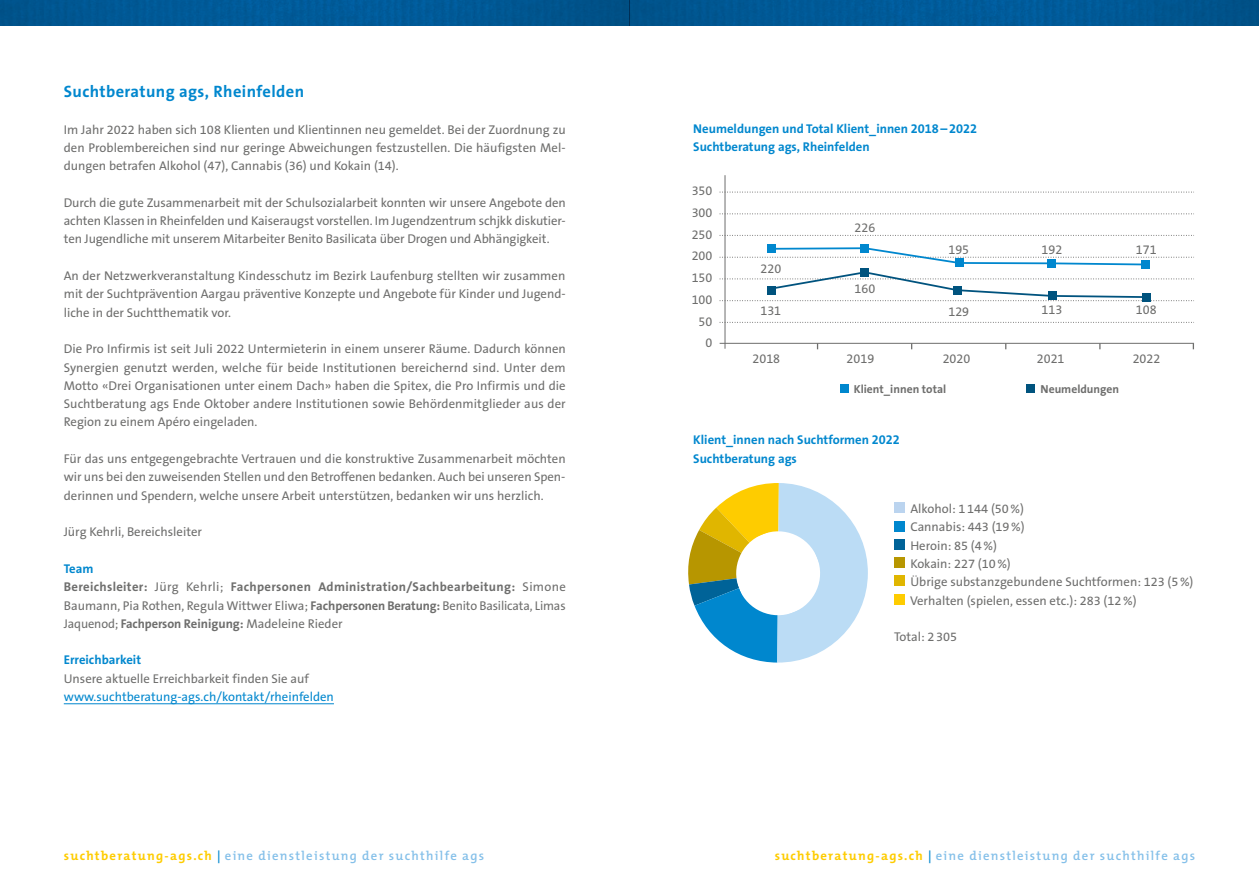
<style>
.page{position:relative;width:1259px;height:893px;background:#fff}
.page>*{position:absolute;margin:0;border:0;box-sizing:border-box;transform-origin:0 0}
.t1{font:700 16.5px "The Sans B7";letter-spacing:.025em;color:#0087ce}
.t2{font:12.75px/18.3px "The Sans B5 Plain";color:#6e6e6d;text-align:justify}
.t3{font:700 12.75px/18.3px "The Sans B7";color:#0087ce}
.t4{font:600 12.75px "The Mix";letter-spacing:.1em;color:#85c0e9}
.t5{font:700 12.75px/18.3px "The Sans B7";letter-spacing:.025em;color:#6e6e6d}
.t6{font:12.75px "The Sans B5 Plain";color:#0087ce}
.t7{font:12.6px/21.8px "The Sans Expert";color:#6e6e6d;text-align:center}
.t8{font:700 11.7px "The Sans B7";color:#6e6e6d}
.s1{color:#0087ce}
.s2{font-family:"The Sans B5 Plain";font-weight:400}
.s3{font-family:"The Sans B7";font-weight:700}
.s4{font-family:"The Sans Bold Expert";font-weight:400}
.s5{font-weight:700;color:#fecc00}
</style>
<div class="page">
<img style="left:0;top:0;width:1259px;height:26px">
<hr style="left:64px;top:703px;width:270px;height:1px;background:#0087ce">
<hr style="left:724px;top:175px;width:1px;height:174px;background:#6e6e6d">
<svg style="left:719px;top:213px;width:475px;height:1px"></svg>
<svg style="left:719px;top:322px;width:475px;height:1px"></svg>
<svg style="left:719px;top:235px;width:475px;height:1px"></svg>
<svg style="left:719px;top:192px;width:475px;height:1px"></svg>
<div style="left:767px;top:245px;width:8px;height:8px;background:#0087ce"></div>
<div style="left:840px;top:384px;width:9px;height:9px;background:#0087ce"></div>
<div style="left:1026px;top:384px;width:8px;height:9px;background:#00537e"></div>
<hr style="left:719px;top:343px;width:475px;height:1px;background:#6e6e6d">
<div style="left:860px;top:244px;width:9px;height:8px;background:#0087ce"></div>
<svg style="left:719px;top:246px;width:475px;height:55px"></svg>
<svg style="left:688px;top:483px;width:179px;height:180px"></svg>
<div style="left:894px;top:502px;width:11px;height:11px;background:#bbd4ef"></div>
<div style="left:894px;top:521px;width:11px;height:10px;background:#0087ce"></div>
<div style="left:894px;top:539px;width:11px;height:11px;background:#006398"></div>
<div style="left:894px;top:557px;width:11px;height:11px;background:#b79600"></div>
<div style="left:894px;top:576px;width:11px;height:10px;background:#e0b600"></div>
<div style="left:894px;top:594px;width:11px;height:11px;background:#fecc00"></div>
<p class="t1" style="left:64px;top:83px;width:242px">Suchtberatung ags, Rheinfelden</p>
<p class="t2" style="left:64px;top:121px;width:503px">Im Jahr 2022 haben sich 108 Klienten und Klientinnen neu gemeldet. Bei der Zuordnung zu den Problembereichen sind nur geringe Abweichungen festzustellen. Die häufigsten Mel&shy;dungen betrafen Alkohol (47), Cannabis (36) und Kokain (14).</p>
<p class="t2" style="left:64px;top:194px;width:503px">Durch die gute Zusammenarbeit mit der Schulsozialarbeit konnten wir unsere Angebote den achten Klassen in Rheinfelden und Kaiseraugst vorstellen. Im Jugendzentrum schjkk diskutier&shy;ten Jugendliche mit unserem Mitarbeiter Benito Basilicata über Drogen und Abhängigkeit.</p>
<p class="t2" style="left:64px;top:267px;width:503px">An der Netzwerkveranstaltung Kindesschutz im Bezirk Laufenburg stellten wir zusammen mit der Suchtprävention Aargau präventive Konzepte und Angebote für Kinder und Jugend&shy;liche in der Suchtthematik vor.</p>
<p class="t2" style="left:64px;top:340px;width:504px">Die Pro Infirmis ist seit Juli 2022 Untermieterin in einem unserer Räume. Dadurch können Synergien genutzt werden, welche für beide Institutionen bereichernd sind. Unter dem Motto «Drei Organisationen unter einem Dach» haben die Spitex, die Pro Infirmis und die Suchtberatung ags Ende Oktober andere Institutionen sowie Behördenmitglieder aus der Region zu einem Apéro eingeladen.</p>
<p class="t2" style="left:64px;top:450px;width:503px">Für das uns entgegengebrachte Vertrauen und die konstruktive Zusammenarbeit möchten wir uns bei den zuweisenden Stellen und den Betroffenen bedanken. Auch bei unseren Spen&shy;derinnen und Spendern, welche unsere Arbeit unterstützen, bedanken wir uns herzlich.</p>
<p class="t2" style="left:64px;top:523px;width:140px">Jürg Kehrli, Bereichsleiter</p>
<p class="t5" style="left:64px;top:560px;width:503px"><span class="s1">Team<br></span>Bereichsleiter: <span class="s2">Jürg Kehrli;</span> Fachpersonen Administration/Sachbearbeitung: <span class="s2">Simone</span></p>
<p class="t2" style="left:64px;top:596px;width:503px">Baumann, Pia Rothen, Regula Wittwer Eliwa; <span class="s3">Fachpersonen Beratung:</span> Benito Basilicata, Limas<br>Jaquenod; <span class="s3">Fachperson Reinigung:</span> Madeleine Rieder</p>
<p class="t3" style="left:64px;top:651px;width:79px">Erreichbarkeit</p>
<p class="t2" style="left:64px;top:670px;width:247px">Unsere aktuelle Erreichbarkeit finden Sie auf</p>
<p class="t6" style="left:64px;top:690px;width:272px">www.suchtberatung-ags.ch/kontakt/rheinfelden</p>
<p class="t3" style="left:693px;top:120px;width:285px">Neumeldungen und Total Klient_innen <span class="s4">2018</span>–<span class="s4">2022<br></span>Suchtberatung ags, Rheinfelden</p>
<p class="t7" style="left:691px;top:180px;width:22px">350</p>
<p class="t7" style="left:691px;top:201px;width:22px">300</p>
<p class="t7" style="left:691px;top:245px;width:22px">200</p>
<p class="t7" style="left:691px;top:288px;width:22px">100<br>50</p>
<p class="t7" style="left:691px;top:223px;width:22px">250</p>
<p class="t7" style="left:691px;top:267px;width:22px">150</p>
<p class="t7" style="left:705px;top:332px;width:8px">0</p>
<p class="t7" style="left:760px;top:257px;width:22px">220</p>
<p class="t7" style="left:854px;top:217px;width:22px">226</p>
<p class="t7" style="left:854px;top:278px;width:22px">160</p>
<p class="t7" style="left:948px;top:239px;width:22px">195</p>
<p class="t7" style="left:1041px;top:239px;width:22px">192</p>
<p class="t7" style="left:760px;top:300px;width:22px">131</p>
<p class="t7" style="left:1041px;top:299px;width:22px">113</p>
<p class="t7" style="left:752px;top:348px;width:29px">2018</p>
<p class="t7" style="left:846px;top:348px;width:29px">2019</p>
<p class="t7" style="left:942px;top:348px;width:29px">2020</p>
<p class="t7" style="left:1037px;top:348px;width:29px">2021</p>
<p class="t7" style="left:948px;top:300px;width:22px">129</p>
<p class="t8" style="left:854px;top:383px;width:94px">Klient_innen total</p>
<p class="t8" style="left:1040px;top:383px;width:80px">Neumeldungen</p>
<p class="t7" style="left:1136px;top:239px;width:22px">171</p>
<p class="t7" style="left:1136px;top:299px;width:22px">108</p>
<p class="t7" style="left:1132px;top:348px;width:29px">2022</p>
<p class="t3" style="left:693px;top:431px;width:208px">Klient_innen nach Suchtformen <span class="s4">2022<br></span>Suchtberatung ags</p>
<p class="t2" style="left:910px;top:500px;width:285px;text-align:left">Alkohol: 1144 (50%)<br>Cannabis: 443 (19%)<br>Heroin: 85 (4%)<br>Kokain: 227 (10%)<br>Übrige substanzgebundene Suchtformen: 123 (5%)<br>Verhalten (spielen, essen etc.): 283 (12%)</p>
<p class="t2" style="left:894px;top:628px;width:65px">Total: 2305</p>
<p class="t4" style="left:64px;top:845px;width:422px"><span class="s5">suchtberatung-ags.ch</span> <span class="s1">|</span> eine dienstleistung der suchthilfe ags</p>
<p class="t4" style="left:774px;top:845px;width:422px"><span class="s5">suchtberatung-ags.ch</span> <span class="s1">|</span> eine dienstleistung der suchthilfe ags</p>
</div>
